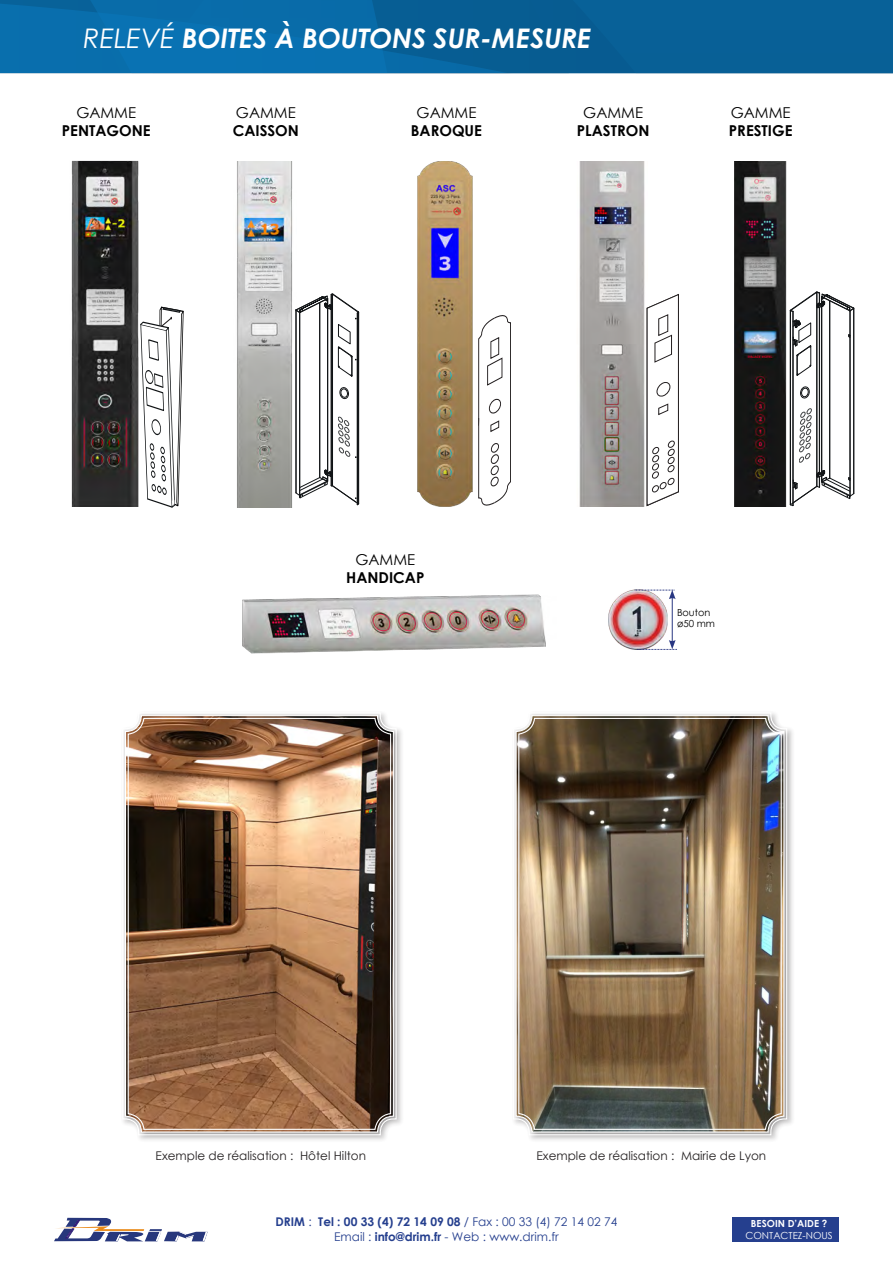
<style>
.page{position:relative;width:893px;height:1263px;background:#fff}
.page>*{position:absolute;margin:0;border:0;box-sizing:border-box;transform-origin:0 0}
.t1{font:italic 700 27px "Century Gothic";color:#fff}
.t2{font:700 15px "Century Gothic";color:#000}
.t3{font:15px "Century Gothic";color:#000}
.t4{font:12px/15px "Century Gothic";color:#253f8e;text-align:center}
.t5{font:12px "Century Gothic";color:#231f20}
.t6{font:9.75px "Century Gothic";color:#fff}
.t7{font:700 9.75px "Century Gothic";color:#fff}
.t8{font:9.75px "Century Gothic";color:#000}
.s1{font-weight:400}
.s2{font-weight:700}
</style>
<div class="page">
<svg style="left:54px;top:1218px;width:154px;height:23px"></svg>
<div style="left:732px;top:1217px;width:107px;height:25px;background:#253f8e"></div>
<div style="left:0;top:0;width:893px;height:73px;background:linear-gradient(to right,#0971b1,#075b8f)"></div>
<div style="left:511px;top:711px;width:284px;height:432px;background:#231f20;opacity:.43"></div>
<svg style="left:512px;top:712px;width:276px;height:424px"></svg>
<img style="left:515px;top:714px;width:270px;height:419px">
<div style="left:518px;top:718px;width:264px;height:412px;border:1px solid #fff;border-radius:16px"></div>
<div style="left:121px;top:711px;width:283px;height:432px;background:#231f20;opacity:.43"></div>
<svg style="left:122px;top:712px;width:275px;height:424px"></svg>
<svg style="left:124px;top:714px;width:270px;height:419px;background:#906a4e"></svg>
<div style="left:128px;top:718px;width:263px;height:412px;border:1px solid #fff;border-radius:16px"></div>
<img style="left:242px;top:594px;width:304px;height:60px">
<img style="left:579px;top:161px;width:68px;height:346px">
<svg style="left:646px;top:294px;width:33px;height:212px"></svg>
<img style="left:236px;top:162px;width:60px;height:345px">
<svg style="left:296px;top:294px;width:63px;height:211px"></svg>
<img style="left:71px;top:161px;width:68px;height:345px">
<svg style="left:140px;top:307px;width:43px;height:200px"></svg>
<img style="left:417px;top:161px;width:56px;height:346px">
<svg style="left:478px;top:315px;width:33px;height:191px"></svg>
<img style="left:735px;top:161px;width:52px;height:346px">
<svg style="left:790px;top:292px;width:64px;height:214px"></svg>
<div style="left:801px;top:388px;width:7px;height:9px;border:1px solid #111416;border-radius:4px"></div>
<img style="left:608px;top:590px;width:59px;height:59px">
<hr style="left:672px;top:597px;width:1px;height:45px;background:#293782">
<svg style="left:635px;top:590px;width:41px;height:9px"></svg>
<svg style="left:637px;top:640px;width:40px;height:10px"></svg>
<p class="t1" style="left:83px;top:18px;width:510px"><span class="s1">RELEVÉ</span> BOITES À BOUTONS SUR-MESURE</p>
<p class="t3" style="left:76px;top:102px;width:61px">GAMME</p>
<p class="t2" style="left:62px;top:120px;width:90px">PENTAGONE</p>
<p class="t3" style="left:236px;top:102px;width:61px">GAMME</p>
<p class="t2" style="left:233px;top:120px;width:68px">CAISSON</p>
<p class="t3" style="left:417px;top:102px;width:61px">GAMME</p>
<p class="t2" style="left:411px;top:120px;width:73px">BAROQUE</p>
<p class="t3" style="left:583px;top:102px;width:61px">GAMME</p>
<p class="t2" style="left:577px;top:120px;width:74px">PLASTRON</p>
<p class="t3" style="left:731px;top:102px;width:61px">GAMME</p>
<p class="t2" style="left:729px;top:120px;width:65px">PRESTIGE</p>
<p class="t3" style="left:355px;top:549px;width:61px">GAMME</p>
<p class="t2" style="left:346px;top:566px;width:80px">HANDICAP</p>
<p class="t8" style="left:677px;top:605px;width:35px">Bouton</p>
<p class="t8" style="left:677px;top:617px;width:40px">ø50 mm</p>
<p class="t5" style="left:156px;top:1147px;width:212px">Exemple de réalisation : Hôtel Hilton</p>
<p class="t5" style="left:536px;top:1147px;width:231px">Exemple de réalisation : Mairie de Lyon</p>
<p class="t4" style="left:275px;top:1214px;width:343px"><span class="s2">DRIM</span> : <span class="s2">Tel : 00 33 (4) 72 14 09 08</span> / Fax : 00 33 (4) 72 14 02 74<br>Email : <span class="s2">info@drim.fr</span> - Web : www.drim.fr</p>
<p class="t7" style="left:751px;top:1216px;width:78px">BESOIN D’AIDE ?</p>
<p class="t6" style="left:745px;top:1229px;width:89px">CONTACTEZ-NOUS</p>
</div>
